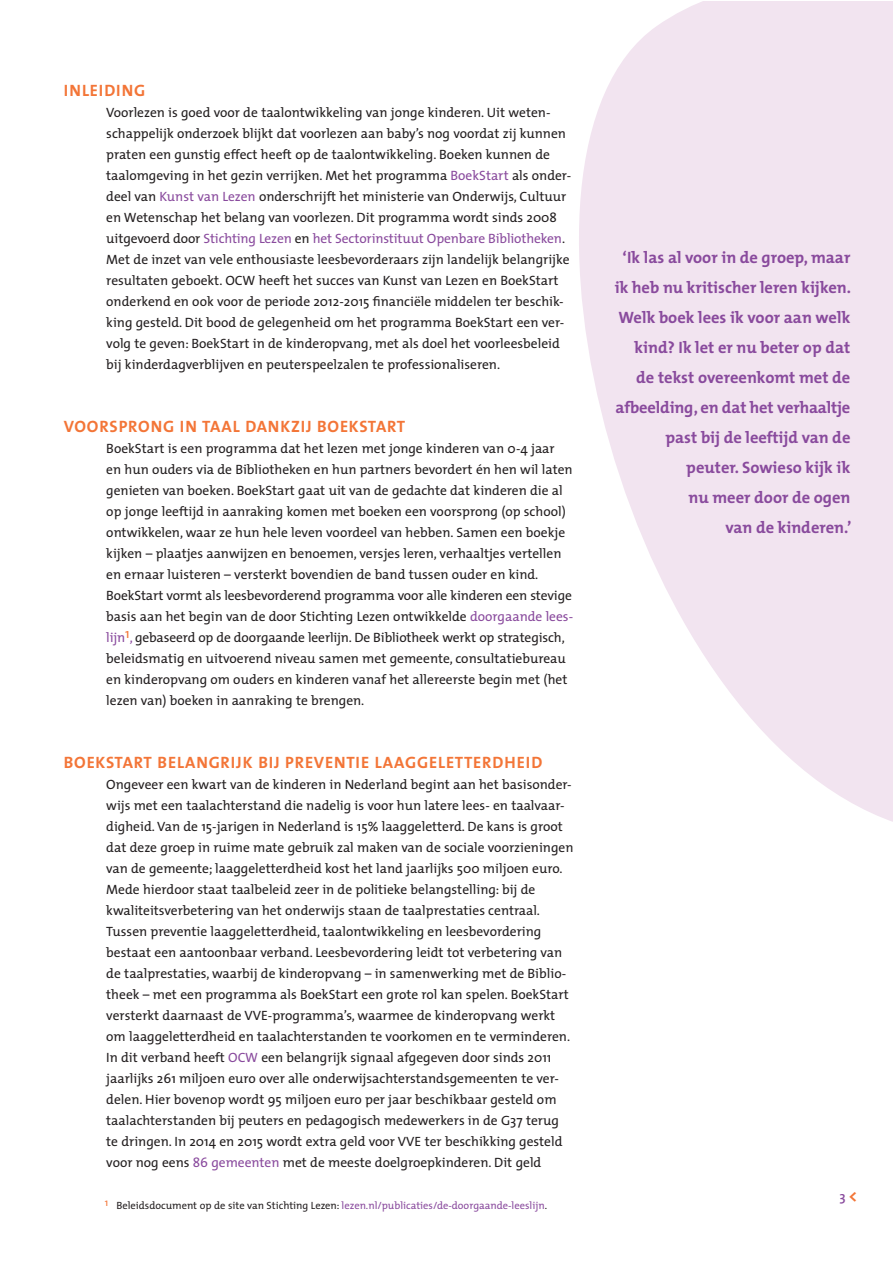
<style>
.page{position:relative;width:893px;height:1263px;background:#fff}
.page>*{position:absolute;margin:0;border:0;box-sizing:border-box;transform-origin:0 0}
.t1{font:700 16.5px/30px "The Mix";color:#894a9d;text-align:right}
.t2{font:700 16.5px "The Mix";letter-spacing:.05em;color:#f37537}
.t3{font:13.5px/21px "The Mix";color:#231f20}
.t4{font:600 13.5px "The Mix";color:#894a9d}
.t5{font:10.5px "The Mix";color:#894a9d}
.s1{color:#894a9d}
.s2{color:#231f20}
.s3{font-weight:700;font-size:16.5px;color:#f37537}
</style>
<div class="page">
<svg style="left:579px;top:1px;width:313px;height:820px;fill:#f2e4f0"></svg>
<p class="t2" style="left:64px;top:80px;width:83px">INLEIDING</p>
<p class="t3" style="left:106px;top:102px;width:466px">Voorlezen is goed voor de taalontwikkeling van jonge kinderen. Uit weten&shy;schappelijk onderzoek blijkt dat voorlezen aan baby’s nog voordat zij kunnen praten een gunstig effect heeft op de taalontwikkeling. Boeken kunnen de taalomgeving in het gezin verrijken. Met het programma <span class="s1">BoekStart</span> als onder&shy;deel van <span class="s1">Kunst van Lezen</span> onderschrijft het ministerie van Onderwijs, Cultuur en Wetenschap het belang van voorlezen. Dit programma wordt sinds 2008 uitgevoerd door <span class="s1">Stichting Lezen</span> en <span class="s1">het Sectorinstituut Openbare Bibliotheken</span>.<br>Met de inzet van vele enthousiaste leesbevorderaars zijn landelijk belangrijke resultaten geboekt. OCW heeft het succes van Kunst van Lezen en BoekStart onderkend en ook voor de periode 2012-2015 financiële middelen ter beschik&shy;king gesteld. Dit bood de gelegenheid om het programma BoekStart een ver&shy;volg te geven: BoekStart in de kinderopvang, met als doel het voorleesbeleid bij kinderdagverblijven en peuterspeelzalen te professionaliseren.</p>
<p class="t2" style="left:64px;top:416px;width:343px">VOORSPRONG IN TAAL DANKZIJ BOEKSTART</p>
<p class="t3" style="left:106px;top:438px;width:468px">BoekStart is een programma dat het lezen met jonge kinderen van 0-4 jaar<br>en hun ouders via de Bibliotheken en hun partners bevordert én hen wil laten genieten van boeken. BoekStart gaat uit van de gedachte dat kinderen die al op jonge leeftijd in aanraking komen met boeken een voorsprong (op school) ontwikkelen, waar ze hun hele leven voordeel van hebben. Samen een boekje kijken – plaatjes aanwijzen en benoemen, versjes leren, verhaaltjes vertellen en ernaar luisteren – versterkt bovendien de band tussen ouder en kind.<br>BoekStart vormt als leesbevorderend programma voor alle kinderen een stevige basis aan het begin van de door Stichting Lezen ontwikkelde <span class="s1">doorgaande lees&shy;lijn</span><sup>1</sup><span class="s1">,</span> gebaseerd op de doorgaande leerlijn. De Bibliotheek werkt op strategisch, beleidsmatig en uitvoerend niveau samen met gemeente, consultatiebureau en kinderopvang om ouders en kinderen vanaf het allereerste begin met (het lezen van) boeken in aanraking te brengen.</p>
<p class="t2" style="left:64px;top:752px;width:480px">BOEKSTART BELANGRIJK BIJ PREVENTIE LAAGGELETTERDHEID</p>
<p class="t3" style="left:106px;top:774px;width:469px">Ongeveer een kwart van de kinderen in Nederland begint aan het basisonder&shy;wijs met een taalachterstand die nadelig is voor hun latere lees- en taalvaar&shy;digheid. Van de 15-jarigen in Nederland is 15% laaggeletterd. De kans is groot dat deze groep in ruime mate gebruik zal maken van de sociale voorzieningen van de gemeente; laaggeletterdheid kost het land jaarlijks 500 miljoen euro.<br>Mede hierdoor staat taalbeleid zeer in de politieke belangstelling: bij de kwaliteitsverbetering van het onderwijs staan de taalprestaties centraal.<br>Tussen preventie laaggeletterdheid, taalontwikkeling en leesbevordering bestaat een aantoonbaar verband. Leesbevordering leidt tot verbetering van de taalprestaties, waarbij de kinderopvang – in samenwerking met de Biblio&shy;theek – met een programma als BoekStart een grote rol kan spelen. BoekStart versterkt daarnaast de VVE-programma’s, waarmee de kinderopvang werkt om laaggeletterdheid en taalachterstanden te voorkomen en te verminderen.<br>In dit verband heeft <span class="s1">OCW</span> een belangrijk signaal afgegeven door sinds 2011 jaarlijks 261 miljoen euro over alle onderwijsachterstandsgemeenten te ver&shy;delen. Hier bovenop wordt 95 miljoen euro per jaar beschikbaar gesteld om taalachterstanden bij peuters en pedagogisch medewerkers in de G37 terug te dringen. In 2014 en 2015 wordt extra geld voor VVE ter beschikking gesteld voor nog eens <span class="s1">86 gemeenten</span> met de meeste doelgroepkinderen. Dit geld</p>
<p class="t5" style="left:105px;top:1199px;width:444px"><sup>1</sup> <span class="s2">Beleidsdocument op de site van Stichting Lezen:</span> lezen.nl/publicaties/de-doorgaande-leeslijn<span class="s2">.</span></p>
<p class="t1" style="left:615px;top:243px;width:238px">‘Ik las al voor in de groep, maar ik heb nu kritischer leren kijken.<br>Welk boek lees ik voor aan welk kind? Ik let er nu beter op dat de tekst overeenkomt met de afbeelding, en dat het verhaaltje past bij de leeftijd van de peuter. Sowieso kijk ik<br>nu meer door de ogen<br>van de kinderen.’</p>
<p class="t4" style="left:839px;top:1188px;width:19px">3<span class="s3">&lt;</span></p>
</div>
